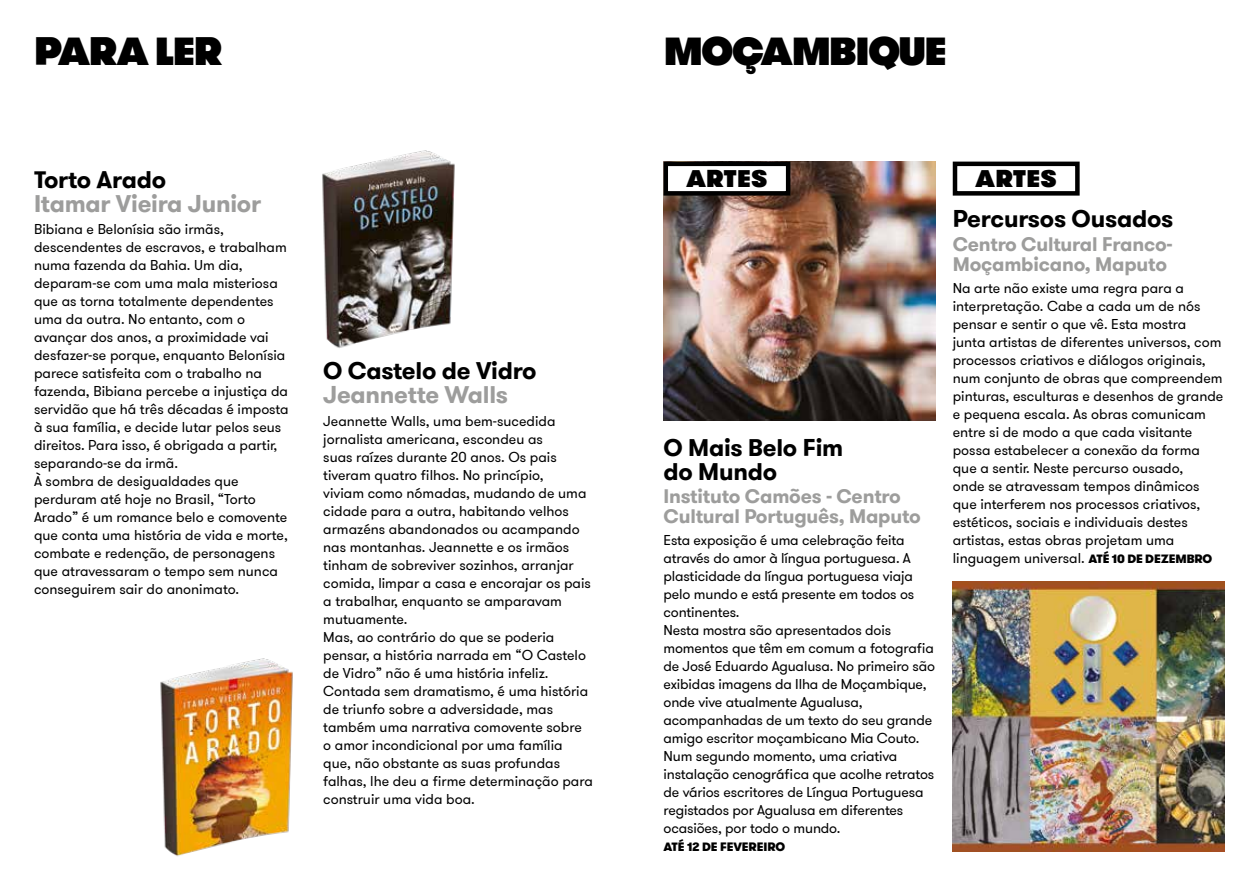
<style>
.page{position:relative;width:1259px;height:893px;background:#fff}
.page>*{position:absolute;margin:0;border:0;box-sizing:border-box;transform-origin:0 0}
.t1{font:800 39px "GT Walsheim Pro";letter-spacing:-.035em;color:#000}
.t2{font:700 24px/24px "GT Walsheim Pro";letter-spacing:-.01em;color:#000}
.t3{font:700 24px "GT Walsheim Pro";letter-spacing:-.01em;color:#9d9d9c}
.t4{font:800 24px "GT Walsheim Pro";letter-spacing:.005em;color:#000}
.t5{font:700 19.5px/19.5px "GT Walsheim Pro";letter-spacing:-.01em;color:#9d9d9c}
.t6{font:14.25px/18px "GT Walsheim Pro";color:#000}
.t7{font:900 12px "GT Walsheim Pro";letter-spacing:-.01em;color:#000}
.s1{font-weight:900;font-size:12px}
</style>
<div class="page">
<img style="left:160px;top:658px;width:133px;height:199px">
<img style="left:322px;top:150px;width:133px;height:198px">
<img style="left:663px;top:162px;width:272px;height:259px">
<div style="left:952px;top:162px;width:127px;height:34px;border:4px solid #000"></div>
<div style="left:666px;top:164px;width:122px;height:29px;background:#fff"></div>
<div style="left:663px;top:162px;width:127px;height:34px;border:4px solid #000"></div>
<img style="left:952px;top:582px;width:273px;height:270px">
<h1 class="t1" style="left:34px;top:24px;width:190px">PARA LER</h1>
<h2 class="t2" style="left:34px;top:167px;width:133px">Torto Arado</h2>
<h2 class="t3" style="left:34px;top:188px;width:228px">Itamar Vieira Junior</h2>
<p class="t6" style="left:34px;top:220px;width:256px">Bibiana e Belonísia são irmãs, descendentes de escravos, e trabalham numa fazenda da Bahia. Um dia, deparam-se com uma mala misteriosa que as torna totalmente dependentes uma da outra. No entanto, com o avançar dos anos, a proximidade vai desfazer-se porque, enquanto Belonísia parece satisfeita com o trabalho na fazenda, Bibiana percebe a injustiça da servidão que há três décadas é imposta à sua família, e decide lutar pelos seus direitos. Para isso, é obrigada a partir, separando-se da irmã.<br>À sombra de desigualdades que perduram até hoje no Brasil, “Torto Arado” é um romance belo e comovente que conta uma história de vida e morte, combate e redenção, de personagens que atravessaram o tempo sem nunca conseguirem sair do anonimato.</p>
<h2 class="t2" style="left:323px;top:359px;width:215px">O Castelo de Vidro</h2>
<h2 class="t3" style="left:323px;top:379px;width:186px">Jeannette Walls</h2>
<p class="t6" style="left:323px;top:412px;width:271px">Jeannette Walls, uma bem-sucedida jornalista americana, escondeu as<br>suas raízes durante 20 anos. Os pais tiveram quatro filhos. No princípio,<br>viviam como nómadas, mudando de uma cidade para a outra, habitando velhos armazéns abandonados ou acampando nas montanhas. Jeannette e os irmãos tinham de sobreviver sozinhos, arranjar comida, limpar a casa e encorajar os pais a trabalhar, enquanto se amparavam mutuamente.<br>Mas, ao contrário do que se poderia pensar, a história narrada em “O Castelo de Vidro” não é uma história infeliz.<br>Contada sem dramatismo, é uma história de triunfo sobre a adversidade, mas também uma narrativa comovente sobre o amor incondicional por uma família que, não obstante as suas profundas falhas, lhe deu a firme determinação para construir uma vida boa.</p>
<h1 class="t1" style="left:664px;top:24px;width:284px">MOÇAMBIQUE</h1>
<h2 class="t4" style="left:686px;top:162px;width:83px">ARTES</h2>
<h2 class="t4" style="left:975px;top:162px;width:83px">ARTES</h2>
<h2 class="t2" style="left:663px;top:435px;width:181px">O Mais Belo Fim do Mundo</h2>
<h3 class="t5" style="left:663px;top:487px;width:259px">Instituto Camões - Centro<br>Cultural Português, Maputo</h3>
<p class="t6" style="left:663px;top:531px;width:273px">Esta exposição é uma celebração feita através do amor à língua portuguesa. A plasticidade da língua portuguesa viaja pelo mundo e está presente em todos os continentes.<br>Nesta mostra são apresentados dois momentos que têm em comum a fotografia de José Eduardo Agualusa. No primeiro são exibidas imagens da Ilha de Moçambique, onde vive atualmente Agualusa, acompanhadas de um texto do seu grande amigo escritor moçambicano Mia Couto.<br>Num segundo momento, uma criativa instalação cenográfica que acolhe retratos de vários escritores de Língua Portuguesa registados por Agualusa em diferentes ocasiões, por todo o mundo.</p>
<p class="t7" style="left:663px;top:839px;width:123px">ATÉ 12 DE FEVEREIRO</p>
<h2 class="t2" style="left:952px;top:207px;width:222px">Percursos Ousados</h2>
<h3 class="t5" style="left:952px;top:235px;width:221px">Centro Cultural Franco-<br>Moçambicano, Maputo</h3>
<p class="t6" style="left:952px;top:279px;width:272px">Na arte não existe uma regra para a interpretação. Cabe a cada um de nós pensar e sentir o que vê. Esta mostra<br>junta artistas de diferentes universos, com processos criativos e diálogos originais, num conjunto de obras que compreendem pinturas, esculturas e desenhos de grande e pequena escala. As obras comunicam entre si de modo a que cada visitante possa estabelecer a conexão da forma que a sentir. Neste percurso ousado,<br>onde se atravessam tempos dinâmicos que interferem nos processos criativos, estéticos, sociais e individuais destes artistas, estas obras projetam uma linguagem universal. <span class="s1">ATÉ 10 DE DEZEMBRO</span></p>
</div>
